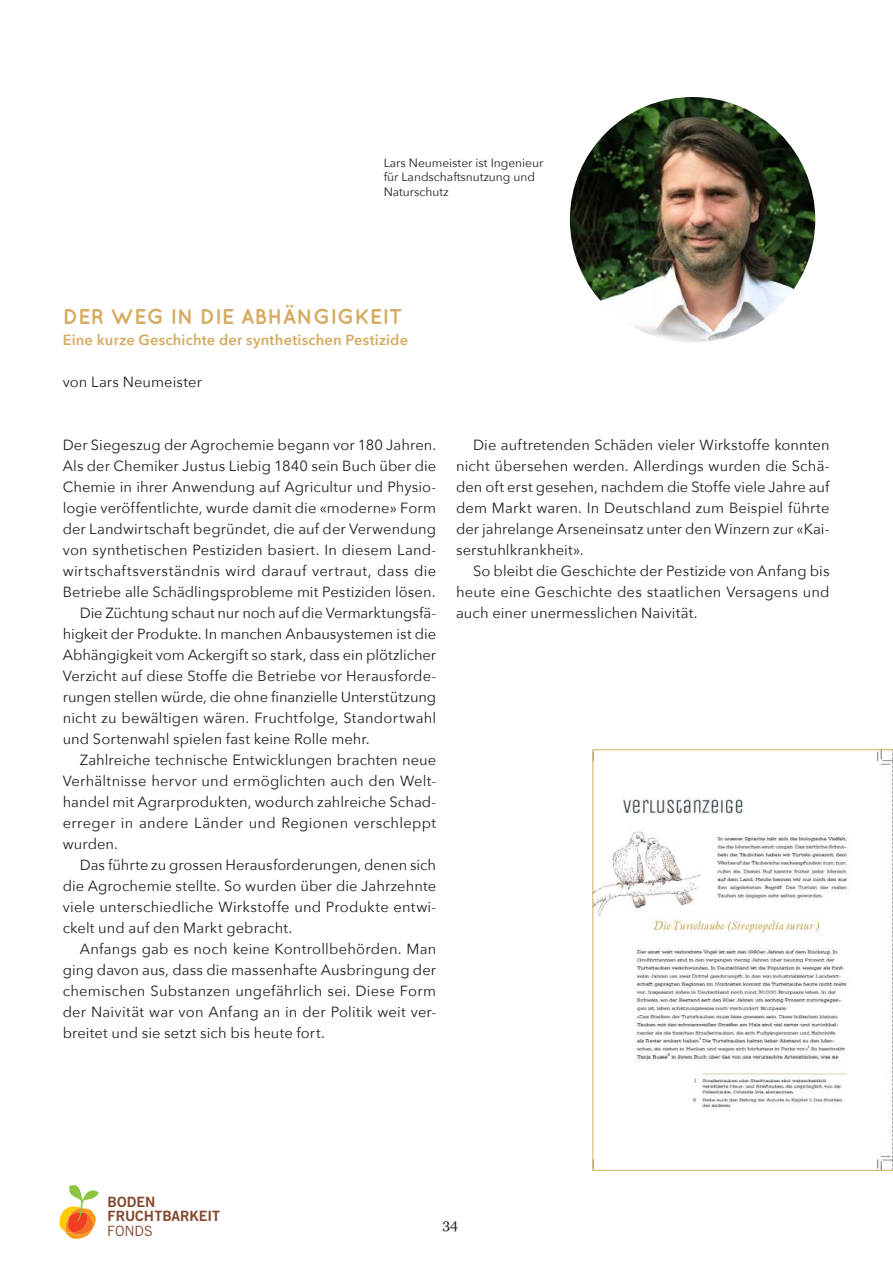
<style>
.page{position:relative;width:893px;height:1263px;background:#fff}
.page>*{position:absolute;margin:0;border:0;box-sizing:border-box;transform-origin:0 0}
.t1{font:700 21.3px "Quicksand";color:#d5ab61}
.t2{font:14.7px/21px "Avenir Next";letter-spacing:.005em;color:#231f20;text-align:justify}
.t3{font:14.7px "Avenir Next";letter-spacing:.025em;color:#231f20}
.t4{font:600 14.7px "Avenir Next";letter-spacing:.01em;color:#d5ab61}
.t5{font:14.25px "Trade Gothic LT Std Bd 2";color:#82472c}
.t6{font:14.25px "Trade Gothic LT Std";color:#82472c}
.t7{font:14.1px "Georgia";color:#231f20}
.t8{font:12px/14.4px "Avenir Next";color:#231f20}
</style>
<div class="page">
<svg style="left:60px;top:1185px;width:39px;height:54px"></svg>
<svg style="left:592px;top:749px;width:301px;height:422px"></svg>
<img style="left:570px;top:97px;width:245px;height:245px;border-radius:123px">
<p class="t8" style="left:384px;top:155px;width:161px">Lars Neumeister ist Ingenieur für Landschaftsnutzung und<br>Naturschutz</p>
<h1 class="t1" style="left:63px;top:304px;width:341px">DER WEG IN DIE ABHÄNGIGKEIT</h1>
<p class="t4" style="left:63px;top:327px;width:347px">Eine kurze Geschichte der synthetischen Pestizide</p>
<p class="t2" style="left:63px;top:371px;width:141px">von Lars Neumeister</p>
<p class="t2" style="left:63px;top:434px;width:375px">Der Siegeszug der Agrochemie begann vor 180 Jahren.</p>
<p class="t2" style="left:63px;top:455px;width:375px">Als der Chemiker Justus Liebig 1840 sein Buch über die</p>
<p class="t2" style="left:63px;top:476px;width:375px">Chemie in ihrer Anwendung auf Agricultur und Physio-</p>
<p class="t2" style="left:63px;top:497px;width:375px">logie veröffentlichte, wurde damit die «moderne» Form</p>
<p class="t2" style="left:63px;top:518px;width:375px">der Landwirtschaft begründet, die auf der Verwendung</p>
<p class="t2" style="left:63px;top:539px;width:375px">von synthetischen Pestiziden basiert. In diesem Land-</p>
<p class="t3" style="left:63px;top:559px;width:375px">wirtschaftsverständnis wird darauf vertraut, dass die</p>
<p class="t2" style="left:63px;top:581px;width:374px">Betriebe alle Schädlingsprobleme mit Pestiziden lösen.</p>
<p class="t2" style="left:80px;top:602px;width:358px">Die Züchtung schaut nur noch auf die Vermarktungsfä-</p>
<p class="t2" style="left:63px;top:623px;width:375px">higkeit der Produkte. In manchen Anbausystemen ist die</p>
<p class="t2" style="left:63px;top:644px;width:375px">Abhängigkeit vom Ackergift so stark, dass ein plötzlicher</p>
<p class="t2" style="left:63px;top:665px;width:375px">Verzicht auf diese Stoffe die Betriebe vor Herausforde-</p>
<p class="t2" style="left:63px;top:686px;width:375px">rungen stellen würde, die ohne finanzielle Unterstützung</p>
<p class="t2" style="left:63px;top:707px;width:375px">nicht zu bewältigen wären. Fruchtfolge, Standortwahl</p>
<p class="t2" style="left:63px;top:728px;width:309px">und Sortenwahl spielen fast keine Rolle mehr.</p>
<p class="t2" style="left:80px;top:749px;width:358px">Zahlreiche technische Entwicklungen brachten neue</p>
<p class="t2" style="left:63px;top:770px;width:375px">Verhältnisse hervor und ermöglichten auch den Welt-</p>
<p class="t2" style="left:63px;top:791px;width:375px">handel mit Agrarprodukten, wodurch zahlreiche Schad-</p>
<p class="t2" style="left:63px;top:812px;width:375px">erreger in andere Länder und Regionen verschleppt</p>
<p class="t2" style="left:63px;top:833px;width:57px">wurden.</p>
<p class="t2" style="left:80px;top:854px;width:358px">Das führte zu grossen Herausforderungen, denen sich</p>
<p class="t2" style="left:63px;top:875px;width:375px">die Agrochemie stellte. So wurden über die Jahrzehnte</p>
<p class="t2" style="left:63px;top:896px;width:375px">viele unterschiedliche Wirkstoffe und Produkte entwi-</p>
<p class="t2" style="left:63px;top:917px;width:231px">ckelt und auf den Markt gebracht.</p>
<p class="t2" style="left:80px;top:938px;width:358px">Anfangs gab es noch keine Kontrollbehörden. Man</p>
<p class="t2" style="left:63px;top:959px;width:375px">ging davon aus, dass die massenhafte Ausbringung der</p>
<p class="t2" style="left:63px;top:980px;width:375px">chemischen Substanzen ungefährlich sei. Diese Form</p>
<p class="t2" style="left:63px;top:1001px;width:375px">der Naivität war von Anfang an in der Politik weit ver-</p>
<p class="t2" style="left:63px;top:1022px;width:264px">breitet und sie setzt sich bis heute fort.</p>
<p class="t2" style="left:456px;top:434px;width:375px;text-indent:17px">Die auftretenden Schäden vieler Wirkstoffe konnten nicht übersehen werden. Allerdings wurden die Schä&shy;den oft erst gesehen, nachdem die Stoffe viele Jahre auf dem Markt waren. In Deutschland zum Beispiel führte der jahrelange Arseneinsatz unter den Winzern zur «Kai&shy;serstuhlkrankheit».</p>
<p class="t2" style="left:456px;top:560px;width:375px;text-indent:17px">So bleibt die Geschichte der Pestizide von Anfang bis heute eine Geschichte des staatlichen Versagens und auch einer unermesslichen Naivität.</p>
<p class="t5" style="left:108px;top:1193px;width:49px">BODEN</p>
<p class="t5" style="left:108px;top:1207px;width:114px">FRUCHTBARKEIT</p>
<p class="t6" style="left:107px;top:1222px;width:47px">FONDS</p>
<p class="t7" style="left:442px;top:1213px;width:17px">34</p>
</div>
